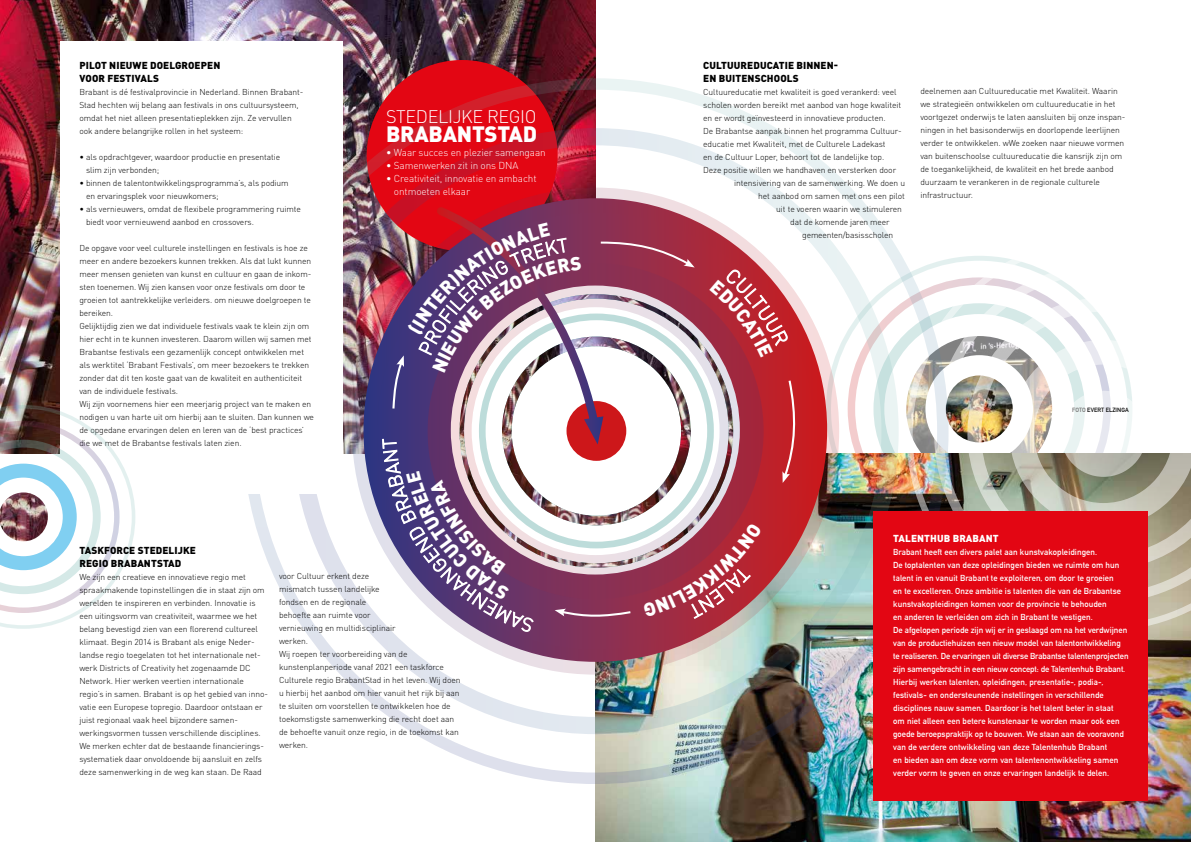
<style>
.page{position:relative;width:1191px;height:842px;background:#fff}
.page>*{position:absolute;margin:0;border:0;box-sizing:border-box;transform-origin:0 0}
.t1{font:900 22px "DIN Pro";letter-spacing:-.01em;color:#fff}
.t2{font:300 18px "DIN Pro";letter-spacing:-.02em;color:#fff}
.t3{font:900 10px/13px "DIN Pro";letter-spacing:.01em;color:#000}
.t4{font:300 10px/13px "DIN Pro";letter-spacing:-.01em;color:#fff}
.t5{font:900 10px "DIN Pro";letter-spacing:.01em;color:#fff}
.t6{font:300 8.5px/13px "DIN Pro";letter-spacing:-.01em;color:#000}
.t7{font:700 8.5px/13px "DIN Alternate";letter-spacing:.01em;color:#fff}
.t8{font:700 6px "DIN Alternate";letter-spacing:.01em;color:#000}
.s1{color:#706f6f}
</style>
<div class="page">
<img style="left:0;top:0;width:595px;height:405px">
<div style="left:367px;top:60px;width:190px;height:191px;background:#e30613;border-radius:50%"></div>
<img style="left:595px;top:631px;width:596px;height:211px">
<svg style="left:948px;top:256px;width:243px;height:375px"></svg>
<img style="left:248px;top:78px;width:700px;height:706px">
<img style="left:292px;top:128px;width:606px;height:606px">
<div style="left:873px;top:512px;width:274px;height:289px;background:#e30613"></div>
<div style="left:60px;top:41px;width:283px;height:452px;background:#fff"></div>
<svg style="left:0;top:405px;width:135px;height:224px"></svg>
<svg style="left:381px;top:200px;width:415px;height:433px"></svg>
<p class="t3" style="left:79px;top:58px;width:142px">PILOT NIEUWE DOELGROEPEN<br>VOOR FESTIVALS</p>
<p class="t6" style="left:79px;top:85px;width:226px">Brabant is dé festivalprovincie in Nederland. Binnen Brabant-Stad hechten wij belang aan festivals in ons cultuursysteem, omdat het niet alleen presentatieplekken zijn. Ze vervullen ook andere belangrijke rollen in het systeem:</p>
<p class="t6" style="left:86px;top:150px;width:196px;text-indent:-7px">• als opdrachtgever, waardoor productie en presentatie slim zijn verbonden;</p>
<p class="t6" style="left:86px;top:176px;width:204px;text-indent:-7px">• binnen de talentontwikkelingsprogramma’s, als podium en ervaringsplek voor nieuwkomers;</p>
<p class="t6" style="left:86px;top:202px;width:216px;text-indent:-7px">• als vernieuwers, omdat de flexibele programmering ruimte biedt voor vernieuwend aanbod en crossovers.</p>
<p class="t6" style="left:79px;top:241px;width:236px">De opgave voor veel culturele instellingen en festivals is hoe ze meer en andere bezoekers kunnen trekken. Als dat lukt kunnen meer mensen genieten van kunst en cultuur en gaan de inkom&shy;sten toenemen. Wij zien kansen voor onze festivals om door te groeien tot aantrekkelijke verleiders. om nieuwe doelgroepen te bereiken.<br>Gelijktijdig zien we dat individuele festivals vaak te klein zijn om hier echt in te kunnen investeren. Daarom willen wij samen met Brabantse festivals een gezamenlijk concept ontwikkelen met als werktitel ‘Brabant Festivals’, om meer bezoekers te trekken zonder dat dit ten koste gaat van de kwaliteit en authenticiteit van de individuele festivals.<br>Wij zijn voornemens hier een meerjarig project van te maken en nodigen u van harte uit om hierbij aan te sluiten. Dan kunnen we de opgedane ervaringen delen en leren van de ‘best practices’ die we met de Brabantse festivals laten zien.</p>
<h2 class="t2" style="left:386px;top:103px;width:152px">STEDELIJKE REGIO</h2>
<h1 class="t1" style="left:386px;top:115px;width:152px">BRABANTSTAD</h1>
<p class="t4" style="left:386px;top:145px;width:161px">• Waar succes en plezier samengaan</p>
<p class="t4" style="left:386px;top:158px;width:134px">• Samenwerken zit in ons DNA</p>
<p class="t4" style="left:394px;top:171px;width:144px;text-indent:-8px">• Creativiteit, innovatie en ambacht ontmoeten elkaar</p>
<p class="t3" style="left:79px;top:543px;width:118px">TASKFORCE STEDELIJKE<br>REGIO BRABANTSTAD</p>
<p class="t6" style="left:79px;top:570px;width:190px">We zijn een creatieve en innovatieve regio met spraakmakende topinstellingen die in staat zijn om werelden te inspireren en verbinden. Innovatie is een uitingsvorm van creativiteit, waarmee we het belang bevestigd zien van een florerend cultureel klimaat. Begin 2014 is Brabant als enige Neder&shy;landse regio toegelaten tot het internationale net&shy;werk Districts of Creativity het zogenaamde DC Network. Hier werken veertien internationale regio’s in samen. Brabant is op het gebied van inno&shy;vatie een Europese topregio. Daardoor ontstaan er juist regionaal vaak heel bijzondere samen&shy;werkingsvormen tussen verschillende disciplines.<br>We merken echter dat de bestaande financierings&shy;systematiek daar onvoldoende bij aansluit en zelfs deze samenwerking in de weg kan staan. De Raad</p>
<p class="t6" style="left:279px;top:569px;width:183px">voor Cultuur erkent deze<br>mismatch tussen landelijke<br>fondsen en de regionale<br>behoefte aan ruimte voor<br>vernieuwing en multidisciplinair<br>werken.<br>Wij roepen ter voorbereiding van de kunstenplanperiode vanaf 2021 een taskforce Culturele regio BrabantStad in het leven. Wij doen u hierbij het aanbod om hier vanuit het rijk bij aan te sluiten om voorstellen te ontwikkelen hoe de toekomstigste samenwerking die recht doet aan de behoefte vanuit onze regio, in de toekomst kan werken.</p>
<p class="t3" style="left:703px;top:58px;width:136px">CULTUUREDUCATIE BINNEN-<br>EN BUITENSCHOOLS</p>
<p class="t6" style="left:703px;top:85px;width:195px">Cultuureducatie met kwaliteit is goed verankerd: veel</p>
<p class="t6" style="left:703px;top:98px;width:200px">scholen worden bereikt met aanbod van hoge kwaliteit</p>
<p class="t6" style="left:703px;top:111px;width:184px">en er wordt geïnvesteerd in innovatieve producten.</p>
<p class="t6" style="left:703px;top:124px;width:198px">De Brabantse aanpak binnen het programma Cultuur-</p>
<p class="t6" style="left:703px;top:137px;width:184px">educatie met Kwaliteit, met de Culturele Ladekast</p>
<p class="t6" style="left:703px;top:150px;width:182px">en de Cultuur Loper, behoort tot de landelijke top.</p>
<p class="t6" style="left:703px;top:163px;width:194px">Deze positie willen we handhaven en versterken door</p>
<p class="t6" style="left:734px;top:176px;width:172px">intensivering van de samenwerking. We doen u</p>
<p class="t6" style="left:758px;top:189px;width:148px">het aanbod om samen met ons een pilot</p>
<p class="t6" style="left:776px;top:202px;width:127px">uit te voeren waarin we stimuleren</p>
<p class="t6" style="left:790px;top:215px;width:101px">dat de komende jaren meer</p>
<p class="t6" style="left:802px;top:228px;width:93px">gemeenten/basisscholen</p>
<p class="t6" style="left:920px;top:84px;width:207px">deelnemen aan Cultuureducatie met Kwaliteit. Waarin we strategieën ontwikkelen om cultuureducatie in het voortgezet onderwijs te laten aansluiten bij onze inspan&shy;ningen in het basisonderwijs en doorlopende leerlijnen verder te ontwikkelen. wWe zoeken naar nieuwe vormen van buitenschoolse cultuureducatie die kansrijk zijn om de toegankelijkheid, de kwaliteit en het brede aanbod duurzaam te verankeren in de regionale culturele infrastructuur.</p>
<p class="t8" style="left:1072px;top:406px;width:58px"><span class="s1">FOTO</span> EVERT ELZINGA</p>
<p class="t5" style="left:893px;top:530px;width:107px">TALENTHUB BRABANT</p>
<p class="t7" style="left:893px;top:545px;width:237px">Brabant heeft een divers palet aan kunstvakopleidingen.<br>De toptalenten van deze opleidingen bieden we ruimte om hun talent in en vanuit Brabant te exploiteren, om door te groeien<br>en te excelleren. Onze ambitie is talenten die van de Brabantse kunstvakopleidingen komen voor de provincie te behouden<br>en anderen te verleiden om zich in Brabant te vestigen.<br>De afgelopen periode zijn wij er in geslaagd om na het verdwijnen van de productiehuizen een nieuw model van talentontwikkeling te realiseren. De ervaringen uit diverse Brabantse talentenprojecten zijn samengebracht in een nieuw concept: de Talentenhub Brabant.<br>Hierbij werken talenten, opleidingen, presentatie-, podia-, festivals- en ondersteunende instellingen in verschillende disciplines nauw samen. Daardoor is het talent beter in staat<br>om niet alleen een betere kunstenaar te worden maar ook een goede beroepspraktijk op te bouwen. We staan aan de vooravond van de verdere ontwikkeling van deze Talentenhub Brabant<br>en bieden aan om deze vorm van talentenontwikkeling samen verder vorm te geven en onze ervaringen landelijk te delen.</p>
</div>
